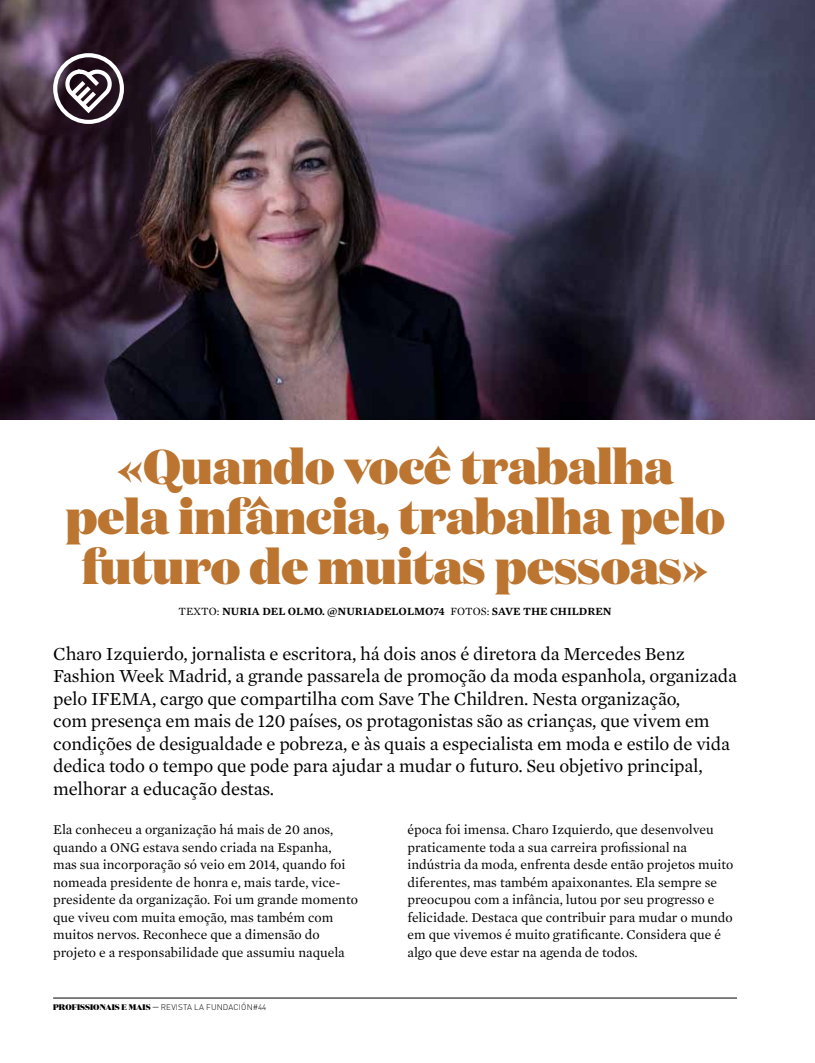
<style>
.page{position:relative;width:815px;height:1063px;background:#fff}
.page>*{position:absolute;margin:0;border:0;box-sizing:border-box;transform-origin:0 0}
.t1{font:900 48.75px/50px "Domaine Display";letter-spacing:-.005em;color:#bb7530;text-align:center}
.t2{font:18.75px/22.5px "Mercury Text G1";letter-spacing:-.01em;color:#000}
.t3{font:13.75px/17.5px "Mercury Text G1";color:#000}
.t4{font:600 11.25px "Mercury Text G1";color:#000}
.t5{font:300 8.12px "DIN Pro";letter-spacing:.02em;color:#000}
.s1{font-weight:400}
.s2{font-family:"Domaine Display";font-weight:900}
</style>
<div class="page">
<hr style="left:53px;top:998px;width:684px;height:1px;background:#000">
<img style="left:0;top:0;width:815px;height:420px">
<svg style="left:63px;top:58px;width:54px;height:62px"></svg>
<div style="left:53px;top:53px;width:71px;height:71px;border:4px solid #fff;border-radius:50%"></div>
<h1 class="t1" style="left:65px;top:441px;width:661px">«Quando você trabalha pela infância, trabalha pelo futuro de muitas pessoas»</h1>
<p class="t4" style="left:179px;top:604px;width:435px"><span class="s1">TEXTO:</span> NURIA DEL OLMO. @NURIADELOLMO74 <span class="s1">FOTOS:</span> SAVE THE CHILDREN</p>
<p class="t2" style="left:53px;top:642px;width:685px">Charo Izquierdo, jornalista e escritora, há dois anos é diretora da Mercedes Benz Fashion Week Madrid, a grande passarela de promoção da moda espanhola, organizada pelo IFEMA, cargo que compartilha com Save The Children. Nesta organização,<br>com presença em mais de 120 países, os protagonistas são as crianças, que vivem em condições de desigualdade e pobreza, e às quais a especialista em moda e estilo de vida dedica todo o tempo que pode para ajudar a mudar o futuro. Seu objetivo principal, melhorar a educação destas.</p>
<p class="t3" style="left:53px;top:821px;width:306px">Ela conheceu a organização há mais de 20 anos, quando a ONG estava sendo criada na Espanha, mas sua incorporação só veio em 2014, quando foi nomeada presidente de honra e, mais tarde, vice&shy;presidente da organização. Foi um grande momento que viveu com muita emoção, mas também com muitos nervos. Reconhece que a dimensão do projeto e a responsabilidade que assumiu naquela</p>
<p class="t3" style="left:407px;top:821px;width:327px">época foi imensa. Charo Izquierdo, que desenvolveu praticamente toda a sua carreira profissional na indústria da moda, enfrenta desde então projetos muito diferentes, mas também apaixonantes. Ela sempre se preocupou com a infância, lutou por seu progresso e felicidade. Destaca que contribuir para mudar o mundo em que vivemos é muito gratificante. Considera que é algo que deve estar na agenda de todos.</p>
<p class="t5" style="left:53px;top:1001px;width:215px"><span class="s2">profissionais e mais —</span> REVISTA LA FUNDACIÓN#44</p>
</div>
